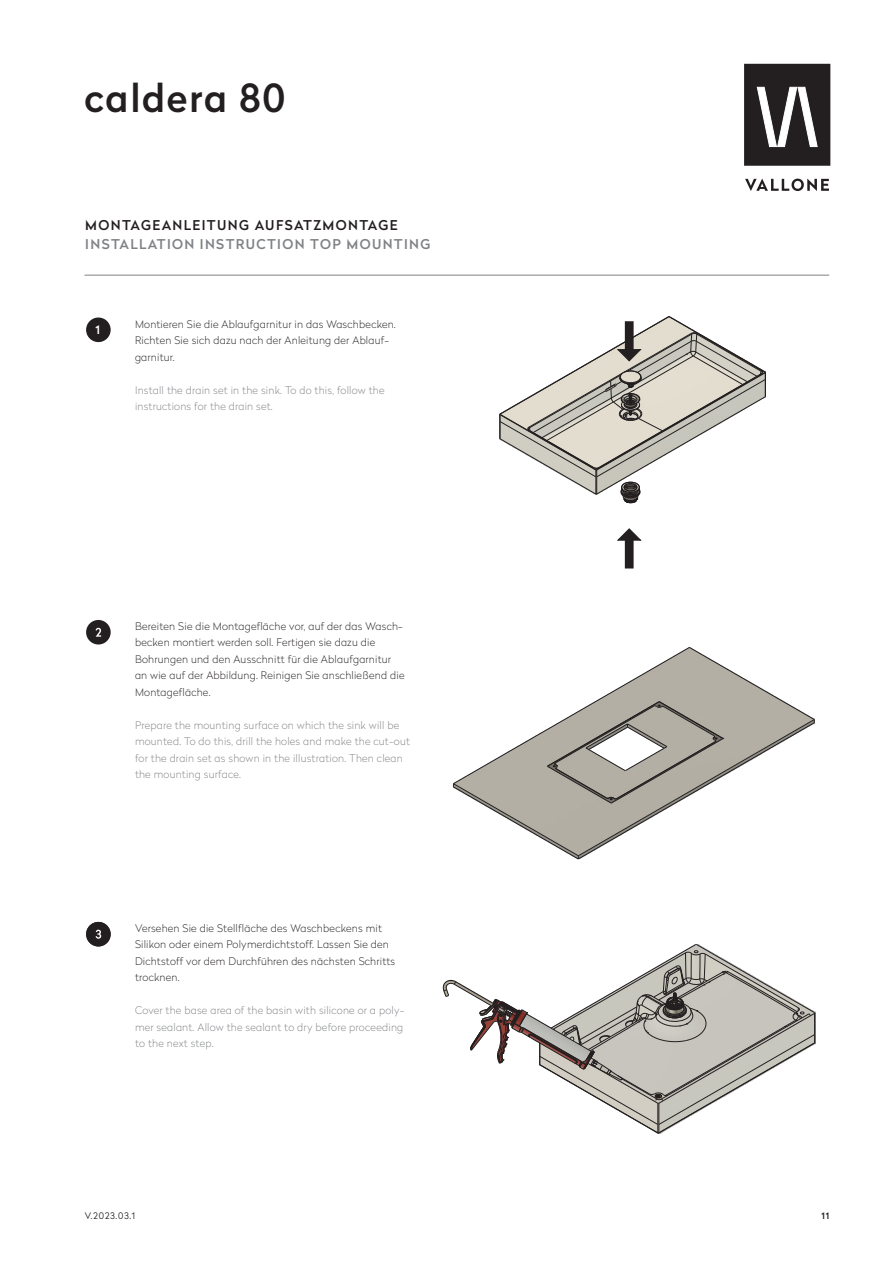
<style>
.page{position:relative;width:893px;height:1263px;background:#fff}
.page>*{position:absolute;margin:0;border:0;box-sizing:border-box;transform-origin:0 0}
.t1{font:500 38.55px "Radikal";letter-spacing:.04em;color:#231f20}
.Überschrift_EN{font:500 13.5px "Radikal";letter-spacing:.1em;color:#808285}
.Überschrift_DE{font:500 13.5px "Radikal";letter-spacing:.1em;color:#231f20}
.t2{font:500 11.85px "Radikal";color:#fff}
.Fließtext_EN{font:100 10.5px/16.5px "Radikal";letter-spacing:.02em;color:#808285}
.Fließtext_DE{font:100 10.5px/16.5px "Radikal";letter-spacing:.02em;color:#231f20}
.Fließtext_EN-2{font:100 10.5px/16.5px "Radikal";letter-spacing:.02em;color:#231f20}
.Fließtext_DE-2{font:100 10.5px/16.5px "Radikal";letter-spacing:.02em;color:#808285}
.t3{font:300 9px "Radikal";letter-spacing:.08em;color:#231f20}
.t4{font:500 9px "Radikal";color:#231f20}
</style>
<div class="page">
<svg style="left:745px;top:179px;width:84px;height:12px"></svg>
<div style="left:745px;top:65px;width:84px;height:99px;background:#231f20"></div>
<div style="left:744px;top:64px;width:86px;height:102px;border:3px solid #231f20"></div>
<svg style="left:757px;top:87px;width:61px;height:60px"></svg>
<hr style="left:84px;top:275px;width:745px;height:1px;background:#808285">
<div style="left:87px;top:318px;width:23px;height:23px;background:#231f20;border-radius:50%"></div>
<div style="left:86px;top:317px;width:25px;height:25px;border:1px solid #231f20;border-radius:50%"></div>
<div style="left:86px;top:620px;width:25px;height:24px;background:#231f20;border-radius:50%"></div>
<svg style="left:96px;top:628px;width:5px;height:9px"></svg>
<svg style="left:453px;top:647px;width:362px;height:213px"></svg>
<svg style="left:442px;top:944px;width:374px;height:190px"></svg>
<svg style="left:499px;top:316px;width:267px;height:188px"></svg>
<div style="left:625px;top:322px;width:8px;height:31px;background:#231f20"></div>
<svg style="left:617px;top:528px;width:25px;height:13px"></svg>
<div style="left:625px;top:537px;width:8px;height:31px;background:#231f20"></div>
<div style="left:86px;top:922px;width:25px;height:24px;background:#231f20;border-radius:50%"></div>
<svg style="left:96px;top:930px;width:5px;height:9px"></svg>
<h1 class="t1" style="left:84px;top:70px;width:202px">caldera 80</h1>
<p class="Überschrift_DE" style="left:85px;top:215px;width:314px">MONTAGEANLEITUNG AUFSATZMONTAGE</p>
<p class="Überschrift_EN" style="left:85px;top:235px;width:347px">INSTALLATION INSTRUCTION TOP MOUNTING</p>
<p class="t2" style="left:95px;top:321px;width:6px">1</p>
<p class="Fließtext_DE" style="left:135px;top:315px;width:262px">Montieren Sie die Ablaufgarnitur in das Waschbecken.<br>Richten Sie sich dazu nach der Anleitung der Ablauf&shy;garnitur.</p>
<p class="Fließtext_DE-2" style="left:135px;top:381px;width:251px">Install the drain set in the sink. To do this, follow the instructions for the drain set.</p>
<p class="Fließtext_EN-2" style="left:135px;top:617px;width:271px">Bereiten Sie die Montagefläche vor, auf der das Wasch&shy;becken montiert werden soll. Fertigen sie dazu die Bohrungen und den Ausschnitt für die Ablaufgarnitur an wie auf der Abbildung. Reinigen Sie anschließend die Montagefläche.</p>
<p class="Fließtext_EN" style="left:135px;top:716px;width:276px">Prepare the mounting surface on which the sink will be mounted. To do this, drill the holes and make the cut-out for the drain set as shown in the illustration. Then clean the mounting surface.</p>
<p class="Fließtext_DE" style="left:135px;top:919px;width:262px">Versehen Sie die Stellfläche des Waschbeckens mit Silikon oder einem Polymerdichtstoff. Lassen Sie den Dichtstoff vor dem Durchführen des nächsten Schritts trocknen.</p>
<p class="Fließtext_EN" style="left:135px;top:1002px;width:271px">Cover the base area of the basin with silicone or a poly&shy;mer sealant. Allow the sealant to dry before proceeding to the next step.</p>
<p class="t3" style="left:85px;top:1209px;width:52px">V.2023.03.1</p>
<p class="t4" style="left:821px;top:1209px;width:9px">11</p>
</div>
